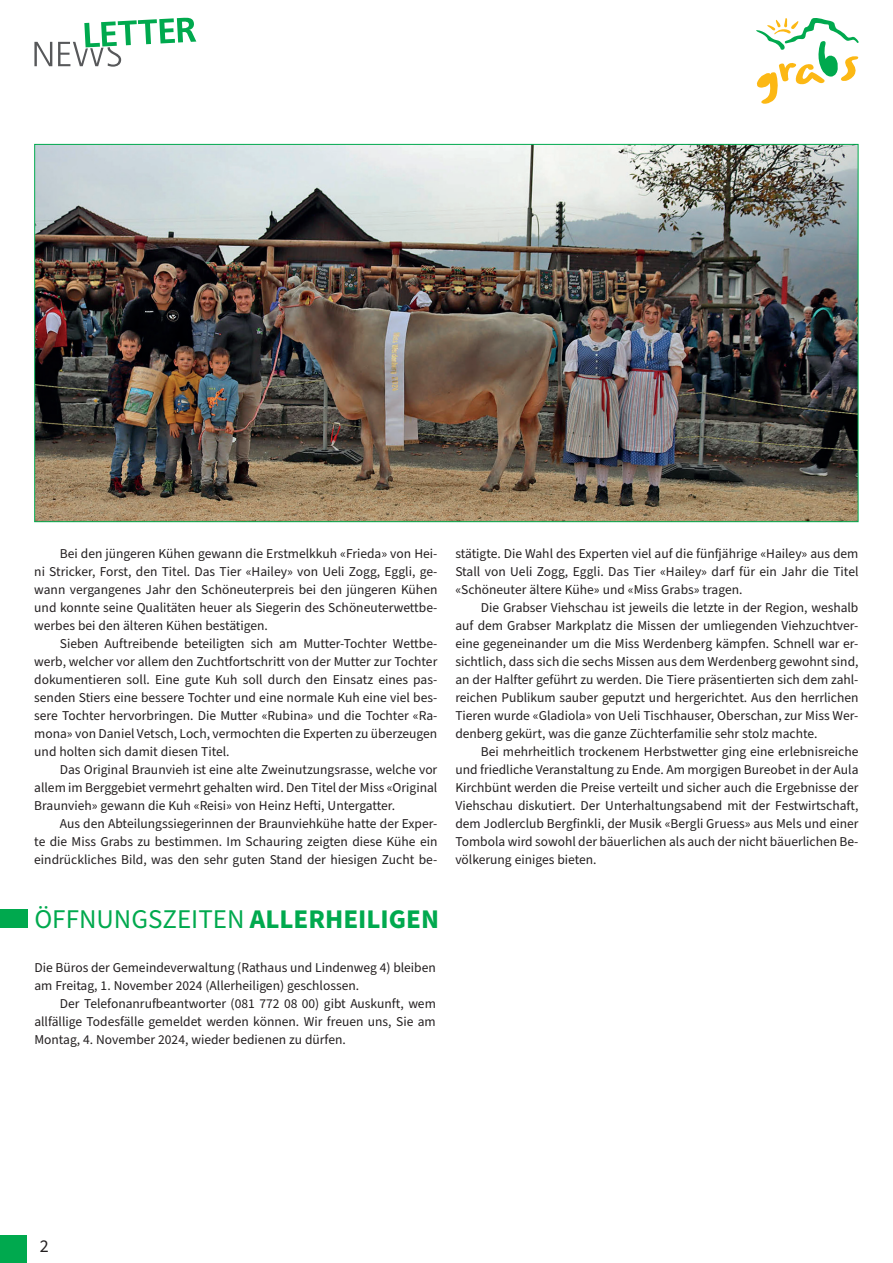
<style>
.page{position:relative;width:893px;height:1263px;background:#fff}
.page>*{position:absolute;margin:0;border:0;box-sizing:border-box;transform-origin:0 0}
.t1{font:27px "Source Sans Pro";color:#00a94e}
.t2{font:18px "Source Sans Pro";color:#231f20}
.t3{font:13.5px/18px "Source Sans Pro";color:#231f20;text-align:justify}
.s1{font-weight:700}
</style>
<div class="page">
<svg style="left:756px;top:18px;width:103px;height:86px"></svg>
<div style="left:0;top:910px;width:27px;height:18px;background:#00a94e"></div>
<img style="left:34px;top:144px;width:825px;height:378px">
<div style="left:0;top:1235px;width:27px;height:28px;background:#00a94e"></div>
<svg style="left:34px;top:42px;width:18px;height:24px"></svg>
<svg style="left:58px;top:18px;width:138px;height:49px"></svg>
<p class="t3" style="left:34px;top:545px;width:405px;text-indent:26px">Bei den jüngeren Kühen gewann die Erstmelkkuh «Frieda» von Hei&shy;ni Stricker, Forst, den Titel. Das Tier «Hailey» von Ueli Zogg, Eggli, ge&shy;wann vergangenes Jahr den Schöneuterpreis bei den jüngeren Kühen und konnte seine Qualitäten heuer als Siegerin des Schöneuterwettbe&shy;werbes bei den älteren Kühen bestätigen.</p>
<p class="t3" style="left:34px;top:635px;width:405px;text-indent:26px">Sieben Auftreibende beteiligten sich am Mutter-Tochter Wettbe&shy;werb, welcher vor allem den Zuchtfortschritt von der Mutter zur Tochter dokumentieren soll. Eine gute Kuh soll durch den Einsatz eines pas&shy;senden Stiers eine bessere Tochter und eine normale Kuh eine viel bes&shy;sere Tochter hervorbringen. Die Mutter «Rubina» und die Tochter «Ra&shy;mona» von Daniel Vetsch, Loch, vermochten die Experten zu überzeugen und holten sich damit diesen Titel.</p>
<p class="t3" style="left:34px;top:761px;width:405px;text-indent:26px">Das Original Braunvieh ist eine alte Zweinutzungsrasse, welche vor allem im Berggebiet vermehrt gehalten wird. Den Titel der Miss «Original Braunvieh» gewann die Kuh «Reisi» von Heinz Hefti, Untergatter.</p>
<p class="t3" style="left:34px;top:815px;width:405px;text-indent:26px">Aus den Abteilungssiegerinnen der Braunviehkühe hatte der Exper&shy;te die Miss Grabs zu bestimmen. Im Schauring zeigten diese Kühe ein eindrückliches Bild, was den sehr guten Stand der hiesigen Zucht be-</p>
<h1 class="t1" style="left:34px;top:901px;width:406px">ÖFFNUNGSZEITEN <span class="s1">ALLERHEILIGEN</span></h1>
<p class="t3" style="left:34px;top:959px;width:403px">Die Büros der Gemeindeverwaltung (Rathaus und Lindenweg 4) bleiben am Freitag, 1. November 2024 (Allerheiligen) geschlossen.</p>
<p class="t3" style="left:34px;top:995px;width:403px;text-indent:26px">Der Telefonanrufbeantworter (081 772 08 00) gibt Auskunft, wem allfällige Todesfälle gemeldet werden können. Wir freuen uns, Sie am Montag, 4. November 2024, wieder bedienen zu dürfen.</p>
<p class="t3" style="left:455px;top:545px;width:405px">stätigte. Die Wahl des Experten viel auf die fünfjährige «Hailey» aus dem Stall von Ueli Zogg, Eggli. Das Tier «Hailey» darf für ein Jahr die Titel «Schöneuter ältere Kühe» und «Miss Grabs» tragen.</p>
<p class="t3" style="left:455px;top:599px;width:405px;text-indent:26px">Die Grabser Viehschau ist jeweils die letzte in der Region, weshalb auf dem Grabser Markplatz die Missen der umliegenden Viehzuchtver&shy;eine gegeneinander um die Miss Werdenberg kämpfen. Schnell war er&shy;sichtlich, dass sich die sechs Missen aus dem Werdenberg gewohnt sind, an der Halfter geführt zu werden. Die Tiere präsentierten sich dem zahl&shy;reichen Publikum sauber geputzt und hergerichtet. Aus den herrlichen Tieren wurde «Gladiola» von Ueli Tischhauser, Oberschan, zur Miss Wer&shy;denberg gekürt, was die ganze Züchterfamilie sehr stolz machte.</p>
<p class="t3" style="left:455px;top:743px;width:405px;text-indent:26px">Bei mehrheitlich trockenem Herbstwetter ging eine erlebnisreiche und friedliche Veranstaltung zu Ende. Am morgigen Bureobet in der Aula Kirchbünt werden die Preise verteilt und sicher auch die Ergebnisse der Viehschau diskutiert. Der Unterhaltungsabend mit der Festwirtschaft, dem Jodlerclub Bergfinkli, der Musik «Bergli Gruess» aus Mels und einer Tombola wird sowohl der bäuerlichen als auch der nicht bäuerlichen Be&shy;völkerung einiges bieten.</p>
<h2 class="t2" style="left:40px;top:1234px;width:10px">2</h2>
</div>
